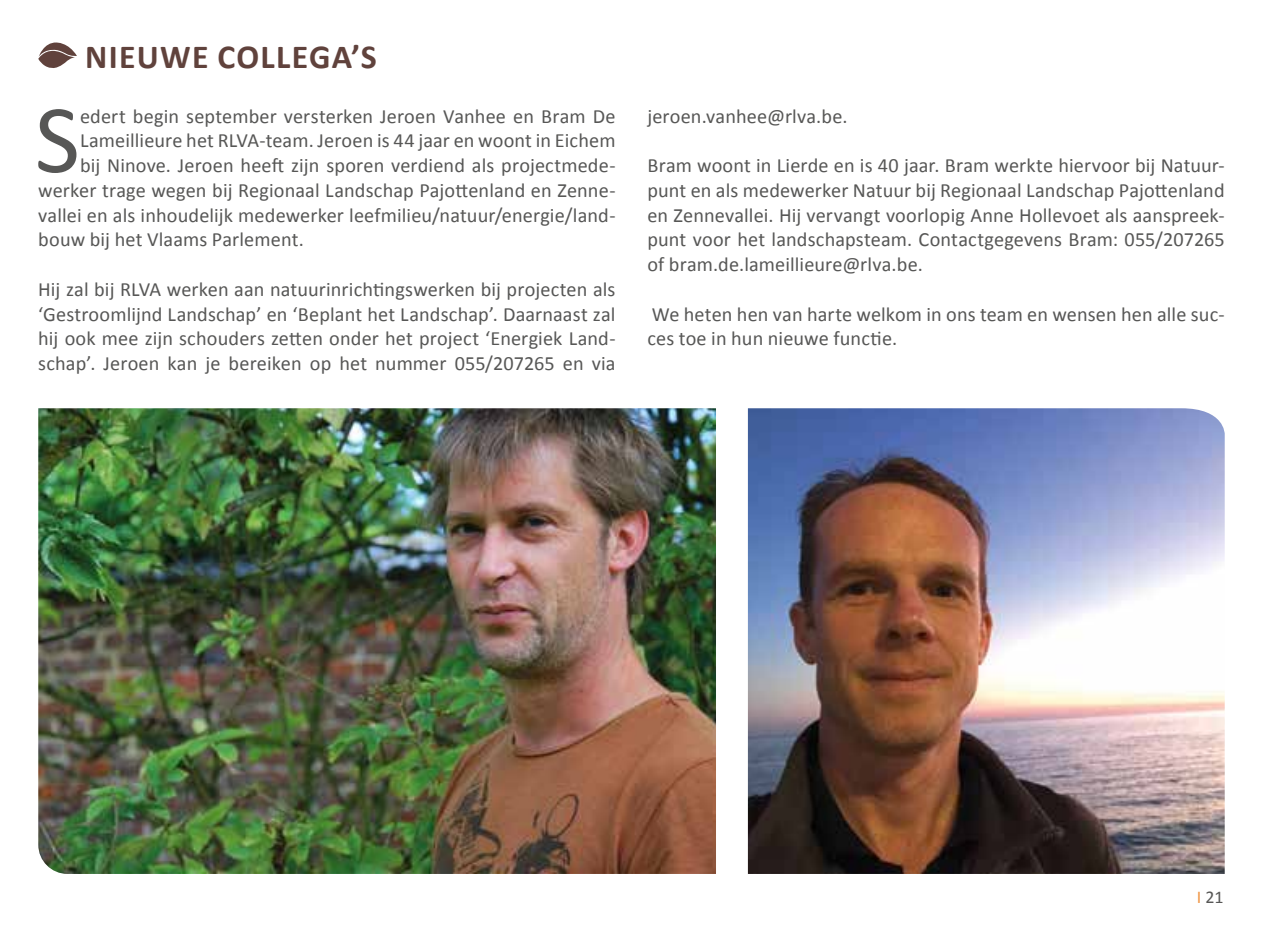
<style>
.page{position:relative;width:1263px;height:925px;background:#fff}
.page>*{position:absolute;margin:0;border:0;box-sizing:border-box;transform-origin:0 0}
.t1{font:98.33px "Calibri";color:#575756}
.t2{font:700 33.75px "Calibri";letter-spacing:.04em;color:#60423c}
.t3{font:20.25px/24.8px "Calibri";letter-spacing:.005em;color:#575756;text-align:justify}
.t4{font:18px "Calibri";color:#575756}
.s1{color:#f09544}
</style>
<div class="page">
<svg style="left:38px;top:42px;width:39px;height:26px"></svg>
<img style="left:38px;top:408px;width:678px;height:466px">
<img style="left:748px;top:408px;width:477px;height:466px">
<h2 class="t2" style="left:85px;top:36px;width:293px">NIEUWE COLLEGA’S</h2>
<h1 class="t1" style="left:35px;top:78px;width:47px">S</h1>
<p class="t3" style="left:80px;top:103px;width:537px">edert begin september versterken Jeroen Vanhee en Bram De</p>
<p class="t3" style="left:80px;top:127px;width:537px">Lameillieure het RLVA-team. Jeroen is 44 jaar en woont in Eichem</p>
<p class="t3" style="left:80px;top:152px;width:537px">bij Ninove. Jeroen heeft zijn sporen verdiend als projectmede-</p>
<p class="t3" style="left:38px;top:177px;width:579px">werker trage wegen bij Regionaal Landschap Pajottenland en Zenne-</p>
<p class="t3" style="left:38px;top:201px;width:579px">vallei en als inhoudelijk medewerker leefmilieu/natuur/energie/land-</p>
<p class="t3" style="left:38px;top:226px;width:267px">bouw bij het Vlaams Parlement.</p>
<p class="t3" style="left:38px;top:276px;width:579px">Hij zal bij RLVA werken aan natuurinrichtingswerken bij projecten als ‘Gestroomlijnd Landschap’ en ‘Beplant het Landschap’. Daarnaast zal hij ook mee zijn schouders zetten onder het project ‘Energiek Land&shy;schap’. Jeroen kan je bereiken op het nummer 055/207265 en via</p>
<p class="t3" style="left:647px;top:102px;width:202px">jeroen.vanhee@rlva.be.</p>
<p class="t3" style="left:647px;top:152px;width:579px">Bram woont in Lierde en is 40 jaar. Bram werkte hiervoor bij Natuur&shy;punt en als medewerker Natuur bij Regionaal Landschap Pajottenland en Zennevallei. Hij vervangt voorlopig Anne Hollevoet als aanspreek&shy;punt voor het landschapsteam. Contactgegevens Bram: 055/207265 of bram.de.lameillieure@rlva.be.</p>
<p class="t3" style="left:647px;top:300px;width:579px">We heten hen van harte welkom in ons team en wensen hen alle suc&shy;ces toe in hun nieuwe functie.</p>
<p class="t4" style="left:1197px;top:886px;width:28px"><span class="s1">I</span> 21</p>
</div>
